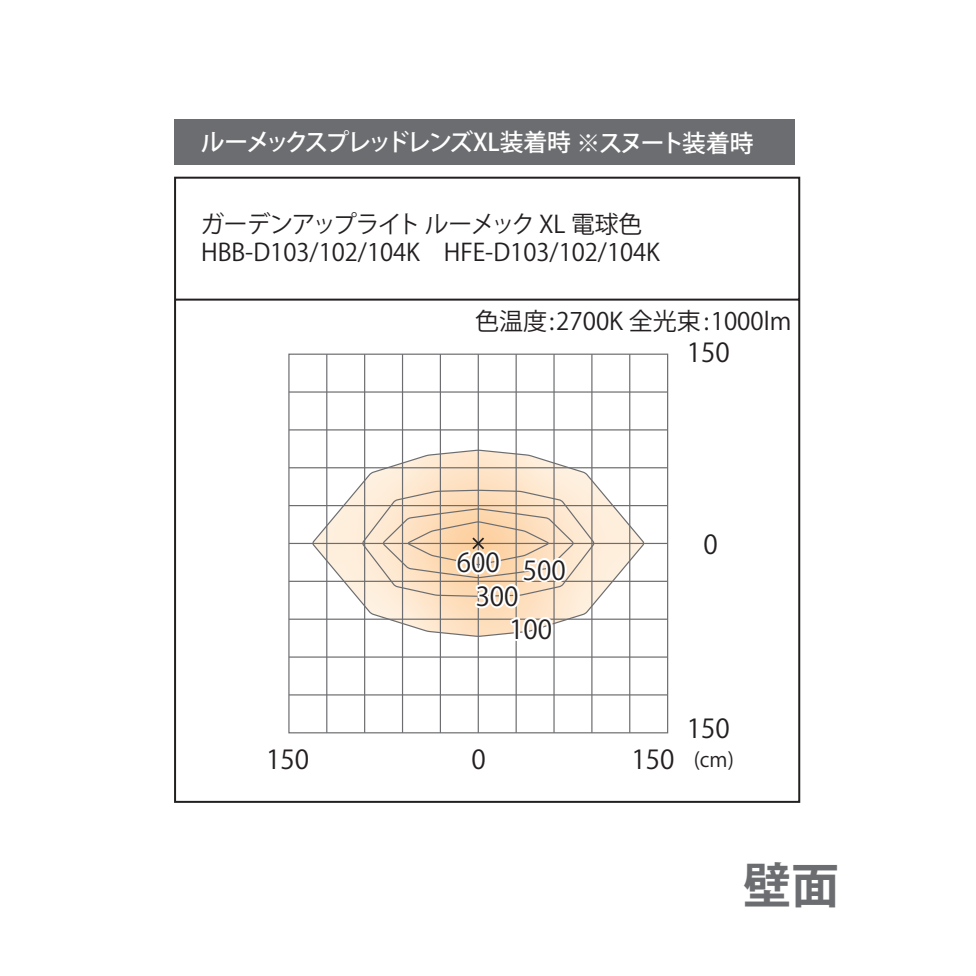
<style>
.page{position:relative;width:976px;height:976px;background:#fff}
.page>*{position:absolute;margin:0;border:0;box-sizing:border-box;transform-origin:0 0}
.t1{font:700 48px "Koz Go Pro";color:#6c6d70}
.t2{font:26px/30px "Koz Go Pro";color:#231f20}
.t3{font:24px/28px "Koz Go Pro";color:#231f20}
.t4{font:500 24px "Koz Go Pro";letter-spacing:-.09em;color:#fff}
.t5{font:20px "Koz Go Pro";color:#231f20}
</style>
<div class="page">
<svg style="left:174px;top:176px;width:627px;height:627px"></svg>
<div style="left:174px;top:119px;width:620px;height:46px;background:#6c6d70"></div>
<p class="t4" style="left:201px;top:127px;width:554px">ルーメックスプレッドレンズXL装着時 ※スヌート装着時</p>
<p class="t3" style="left:200px;top:211px;width:461px">ガーデンアップライト ルーメック XL 電球色<br>HBB-D103/102/104K　HFE-D103/102/104K</p>
<p class="t3" style="left:475px;top:308px;width:317px">色温度:2700K 全光束:1000lm</p>
<p class="t2" style="left:686px;top:338px;width:44px">150</p>
<p class="t2" style="left:475px;top:552px;width:91px;text-indent:-19px">600 500<br>300</p>
<p class="t2" style="left:509px;top:614px;width:44px">100</p>
<p class="t2" style="left:703px;top:530px;width:16px">0</p>
<p class="t2" style="left:266px;top:744px;width:44px">150</p>
<p class="t2" style="left:471px;top:744px;width:16px">0</p>
<p class="t2" style="left:631px;top:744px;width:44px">150</p>
<p class="t2" style="left:686px;top:714px;width:44px">150</p>
<p class="t5" style="left:693px;top:746px;width:42px">(cm)</p>
<h1 class="t1" style="left:743px;top:854px;width:97px">壁面</h1>
</div>
